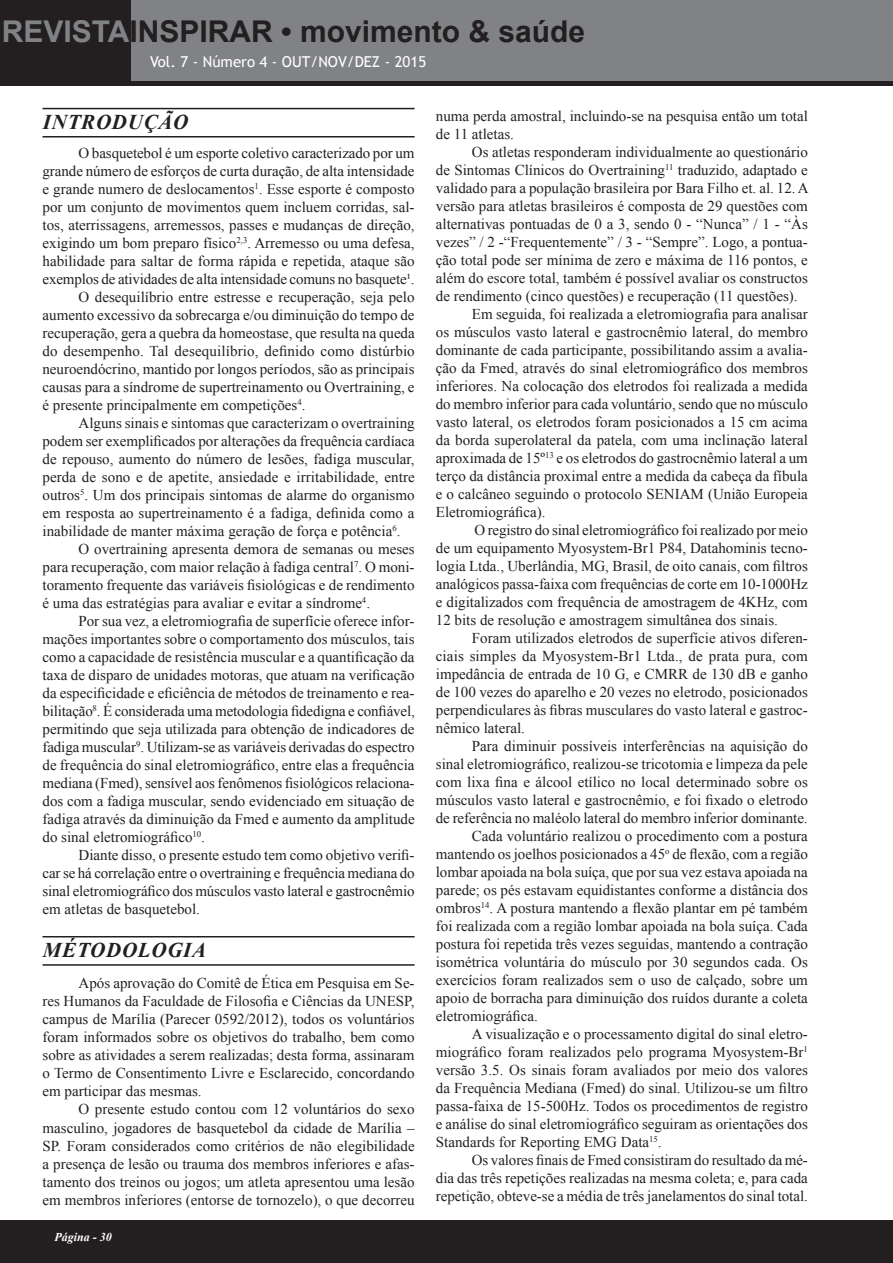
<style>
.page{position:relative;width:893px;height:1263px;background:#fff}
.page>*{position:absolute;margin:0;border:0;box-sizing:border-box;transform-origin:0 0}
.t1{font:700 30px "Arial";color:#231f20}
.Introdução{font:italic 700 21px "Times New Roman";letter-spacing:.035em;color:#231f20}
.Corpo_do_texto{font:15px/18px "Times New Roman";color:#231f20;text-align:justify}
.t2{font:15px "Trebuchet MS";color:#fff}
.t3{font:italic 700 12px "Times New Roman";color:#fff}
.s1{color:#808285}
</style>
<div class="page">
<div style="left:0;top:0;width:893px;height:85px;background:#231f20"></div>
<div style="left:0;top:1220px;width:893px;height:43px;background:#231f20"></div>
<div style="left:132px;top:0;width:761px;height:80px;background:#808285"></div>
<hr style="left:43px;top:108px;width:372px;height:1px;background:#231f20">
<hr style="left:43px;top:136px;width:372px;height:1px;background:#231f20">
<hr style="left:43px;top:936px;width:372px;height:1px;background:#231f20">
<hr style="left:43px;top:964px;width:372px;height:2px;background:#231f20">
<h1 class="t1" style="left:2px;top:11px;width:585px"><span class="s1">REVISTA</span>INSPIRAR • movimento &amp; saúde</h1>
<p class="t2" style="left:150px;top:53px;width:278px">Vol. 7 - Número 4 - OUT/NOV/DEZ - 2015</p>
<p class="Introdução" style="left:43px;top:107px;width:147px">INTRODUÇÃO</p>
<p class="Corpo_do_texto" style="left:43px;top:144px;width:374px;text-indent:36px">O basquetebol é um esporte coletivo caracterizado por um grande número de esforços de curta duração, de alta intensidade e grande numero de deslocamentos<sup>1</sup>. Esse esporte é composto por um conjunto de movimentos quem incluem corridas, sal&shy;tos, aterrissagens, arremessos, passes e mudanças de direção, exigindo um bom preparo físico<sup>2,3</sup>. Arremesso ou uma defesa, habilidade para saltar de forma rápida e repetida, ataque são exemplos de atividades de alta intensidade comuns no basquete¹.</p>
<p class="Corpo_do_texto" style="left:43px;top:288px;width:374px;text-indent:36px">O desequilíbrio entre estresse e recuperação, seja pelo aumento excessivo da sobrecarga e/ou diminuição do tempo de recuperação, gera a quebra da homeostase, que resulta na queda do desempenho. Tal desequilíbrio, definido como distúrbio neuroendócrino, mantido por longos períodos, são as principais causas para a síndrome de supertreinamento ou Overtraining, e é presente principalmente em competições<sup>4</sup>.</p>
<p class="Corpo_do_texto" style="left:43px;top:414px;width:374px;text-indent:36px">Alguns sinais e sintomas que caracterizam o overtraining podem ser exemplificados por alterações da frequência cardíaca de repouso, aumento do número de lesões, fadiga muscular, perda de sono e de apetite, ansiedade e irritabilidade, entre outros<sup>5</sup>. Um dos principais sintomas de alarme do organismo em resposta ao supertreinamento é a fadiga, definida como a inabilidade de manter máxima geração de força e potência<sup>6</sup>.</p>
<p class="Corpo_do_texto" style="left:43px;top:540px;width:374px;text-indent:36px">O overtraining apresenta demora de semanas ou meses para recuperação, com maior relação à fadiga central<sup>7</sup>. O moni&shy;toramento frequente das variáveis fisiológicas e de rendimento é uma das estratégias para avaliar e evitar a síndrome<sup>4</sup>.</p>
<p class="Corpo_do_texto" style="left:43px;top:612px;width:374px;text-indent:36px">Por sua vez, a eletromiografia de superfície oferece infor&shy;mações importantes sobre o comportamento dos músculos, tais como a capacidade de resistência muscular e a quantificação da taxa de disparo de unidades motoras, que atuam na verificação da especificidade e eficiência de métodos de treinamento e rea&shy;bilitação<sup>8</sup>. É considerada uma metodologia fidedigna e confiável, permitindo que seja utilizada para obtenção de indicadores de fadiga muscular<sup>9</sup>. Utilizam-se as variáveis derivadas do espectro de frequência do sinal eletromiográfico, entre elas a frequência mediana (Fmed), sensível aos fenômenos fisiológicos relaciona&shy;dos com a fadiga muscular, sendo evidenciado em situação de fadiga através da diminuição da Fmed e aumento da amplitude do sinal eletromiográfico<sup>10</sup>.</p>
<p class="Corpo_do_texto" style="left:43px;top:846px;width:374px;text-indent:36px">Diante disso, o presente estudo tem como objetivo verifi&shy;car se há correlação entre o overtraining e frequência mediana do sinal eletromiográfico dos músculos vasto lateral e gastrocnêmio em atletas de basquetebol.</p>
<p class="Introdução" style="left:43px;top:935px;width:165px">MÉTODOLOGIA</p>
<p class="Corpo_do_texto" style="left:43px;top:974px;width:374px;text-indent:36px">Após aprovação do Comitê de Ética em Pesquisa em Se&shy;res Humanos da Faculdade de Filosofia e Ciências da UNESP, campus de Marília (Parecer 0592/2012), todos os voluntários foram informados sobre os objetivos do trabalho, bem como sobre as atividades a serem realizadas; desta forma, assinaram o Termo de Consentimento Livre e Esclarecido, concordando em participar das mesmas.</p>
<p class="Corpo_do_texto" style="left:43px;top:1100px;width:374px;text-indent:36px">O presente estudo contou com 12 voluntários do sexo masculino, jogadores de basquetebol da cidade de Marília – SP. Foram considerados como critérios de não elegibilidade a presença de lesão ou trauma dos membros inferiores e afas&shy;tamento dos treinos ou jogos; um atleta apresentou uma lesão em membros inferiores (entorse de tornozelo), o que decorreu</p>
<p class="t3" style="left:55px;top:1229px;width:59px">Página - 30</p>
<p class="Corpo_do_texto" style="left:436px;top:106px;width:374px">numa perda amostral, incluindo-se na pesquisa então um total de 11 atletas.</p>
<p class="Corpo_do_texto" style="left:436px;top:142px;width:374px;text-indent:36px">Os atletas responderam individualmente ao questionário de Sintomas Clínicos do Overtraining<sup>11</sup> traduzido, adaptado e validado para a população brasileira por Bara Filho et. al. 12. A versão para atletas brasileiros é composta de 29 questões com alternativas pontuadas de 0 a 3, sendo 0 - “Nunca” / 1 - “Às vezes” / 2 -“Frequentemente” / 3 - “Sempre”. Logo, a pontua&shy;ção total pode ser mínima de zero e máxima de 116 pontos, e além do escore total, também é possível avaliar os constructos de rendimento (cinco questões) e recuperação (11 questões).</p>
<p class="Corpo_do_texto" style="left:436px;top:304px;width:374px;text-indent:36px">Em seguida, foi realizada a eletromiografia para analisar os músculos vasto lateral e gastrocnêmio lateral, do membro dominante de cada participante, possibilitando assim a avalia&shy;ção da Fmed, através do sinal eletromiográfico dos membros inferiores. Na colocação dos eletrodos foi realizada a medida do membro inferior para cada voluntário, sendo que no músculo vasto lateral, os eletrodos foram posicionados a 15 cm acima da borda superolateral da patela, com uma inclinação lateral aproximada de 15º<sup>13</sup> e os eletrodos do gastrocnêmio lateral a um terço da distância proximal entre a medida da cabeça da fíbula e o calcâneo seguindo o protocolo SENIAM (União Europeia Eletromiográfica).</p>
<p class="Corpo_do_texto" style="left:436px;top:520px;width:374px;text-indent:39px">O registro do sinal eletromiográfico foi realizado por meio de um equipamento Myosystem-Br1 P84, Datahominis tecno&shy;logia Ltda., Uberlândia, MG, Brasil, de oito canais, com filtros analógicos passa-faixa com frequências de corte em 10-1000Hz e digitalizados com frequência de amostragem de 4KHz, com 12 bits de resolução e amostragem simultânea dos sinais.</p>
<p class="Corpo_do_texto" style="left:436px;top:628px;width:374px;text-indent:36px">Foram utilizados eletrodos de superfície ativos diferen&shy;ciais simples da Myosystem-Br1 Ltda., de prata pura, com impedância de entrada de 10 G, e CMRR de 130 dB e ganho de 100 vezes do aparelho e 20 vezes no eletrodo, posicionados perpendiculares às fibras musculares do vasto lateral e gastroc&shy;nêmico lateral.</p>
<p class="Corpo_do_texto" style="left:436px;top:736px;width:374px;text-indent:36px">Para diminuir possíveis interferências na aquisição do sinal eletromiográfico, realizou-se tricotomia e limpeza da pele com lixa fina e álcool etílico no local determinado sobre os músculos vasto lateral e gastrocnêmio, e foi fixado o eletrodo de referência no maléolo lateral do membro inferior dominante.</p>
<p class="Corpo_do_texto" style="left:436px;top:826px;width:374px;text-indent:36px">Cada voluntário realizou o procedimento com a postura mantendo os joelhos posicionados a 45<sup>o</sup> de flexão, com a região lombar apoiada na bola suíça, que por sua vez estava apoiada na parede; os pés estavam equidistantes conforme a distância dos ombros<sup>14</sup>. A postura mantendo a flexão plantar em pé também foi realizada com a região lombar apoiada na bola suíça. Cada postura foi repetida três vezes seguidas, mantendo a contração isométrica voluntária do músculo por 30 segundos cada. Os exercícios foram realizados sem o uso de calçado, sobre um apoio de borracha para diminuição dos ruídos durante a coleta eletromiográfica.</p>
<p class="Corpo_do_texto" style="left:436px;top:1024px;width:374px;text-indent:36px">A visualização e o processamento digital do sinal eletro&shy;miográfico foram realizados pelo programa Myosystem-Br<sup>1 </sup>versão 3.5. Os sinais foram avaliados por meio dos valores da Frequência Mediana (Fmed) do sinal. Utilizou-se um filtro passa-faixa de 15-500Hz. Todos os procedimentos de registro e análise do sinal eletromiográfico seguiram as orientações dos Standards for Reporting EMG Data<sup>15</sup>.</p>
<p class="Corpo_do_texto" style="left:436px;top:1150px;width:374px;text-indent:36px">Os valores finais de Fmed consistiram do resultado da mé&shy;dia das três repetições realizadas na mesma coleta; e, para cada repetição, obteve-se a média de três janelamentos do sinal total.</p>
</div>
